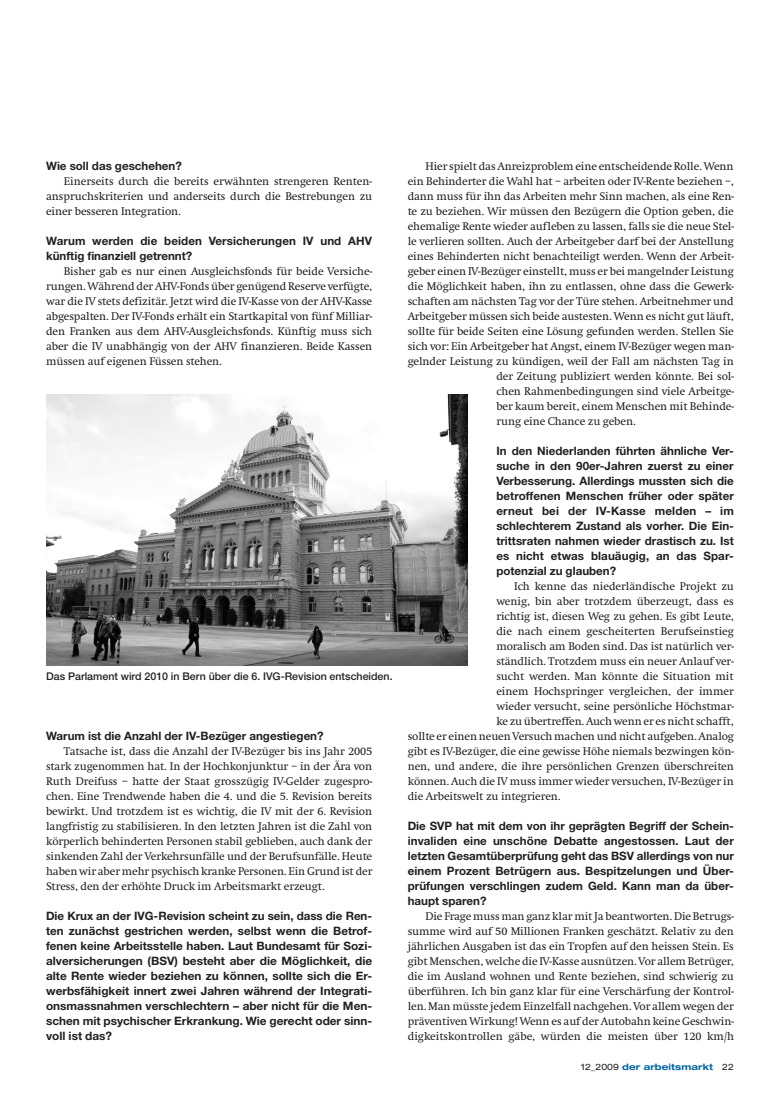
<style>
.page{position:relative;width:780px;height:1099px;background:#fff}
.page>*{position:absolute;margin:0;border:0;box-sizing:border-box;transform-origin:0 0}
.dam_07_Lauftext_mit{font:11.5px/15px "Swift EF";letter-spacing:-.01em;color:#231f20;text-align:justify}
.dam_08_Lauftext_Frag{font:700 11.5px/15px "Helvetica Neue LT";color:#231f20;text-align:justify}
.dam_14_Bildlegende{font:500 10.62px "Helvetica Neue LT";color:#231f20}
.t1{font:700 expanded 8.75px "Helvetica Neue LT";letter-spacing:.01em;color:#0065a4}
.s1{font-weight:400;color:#231f20}
</style>
<div class="page">
<img style="left:46px;top:395px;width:422px;height:270px">
<p class="dam_08_Lauftext_Frag" style="left:46px;top:158px;width:137px">Wie soll das geschehen?</p>
<p class="dam_07_Lauftext_mit" style="left:46px;top:174px;width:327px;text-indent:18px">Einerseits durch die bereits erwähnten strengeren Renten&shy;anspruchskriterien und anderseits durch die Bestrebungen zu einer besseren Integration.</p>
<p class="dam_08_Lauftext_Frag" style="left:46px;top:233px;width:327px">Warum werden die beiden Versicherungen IV und AHV künftig finanziell getrennt?</p>
<p class="dam_07_Lauftext_mit" style="left:46px;top:264px;width:328px;text-indent:18px">Bisher gab es nur einen Ausgleichsfonds für beide Versiche&shy;rungen. Während der AHV-Fonds über genügend Reserve verfügte, war die IV stets defizitär. Jetzt wird die IV-Kasse von der AHV-Kasse abgespalten. Der IV-Fonds erhält ein Startkapital von fünf Milliar&shy;den Franken aus dem AHV-Ausgleichsfonds. Künftig muss sich aber die IV unabhängig von der AHV finanzieren. Beide Kassen müssen auf eigenen Füssen stehen.</p>
<p class="dam_14_Bildlegende" style="left:46px;top:670px;width:348px">Das Parlament wird 2010 in Bern über die 6. IVG-Revision entscheiden.</p>
<p class="dam_08_Lauftext_Frag" style="left:46px;top:728px;width:279px">Warum ist die Anzahl der IV-Bezüger angestiegen?</p>
<p class="dam_07_Lauftext_mit" style="left:46px;top:744px;width:328px;text-indent:18px">Tatsache ist, dass die Anzahl der IV-Bezüger bis ins Jahr 2005 stark zugenommen hat. In der Hochkonjunktur – in der Ära von Ruth Dreifuss – hatte der Staat grosszügig IV-Gelder zugespro&shy;chen. Eine Trendwende haben die 4. und die 5. Revision bereits bewirkt. Und trotzdem ist es wichtig, die IV mit der 6. Revision langfristig zu stabilisieren. In den letzten Jahren ist die Zahl von körperlich behinderten Personen stabil geblieben, auch dank der sinkenden Zahl der Verkehrsunfälle und der Berufsunfälle. Heute haben wir aber mehr psychisch kranke Personen. Ein Grund ist der Stress, den der erhöhte Druck im Arbeitsmarkt erzeugt.</p>
<p class="dam_08_Lauftext_Frag" style="left:46px;top:908px;width:328px">Die Krux an der IVG-Revision scheint zu sein, dass die Ren&shy;ten zunächst gestrichen werden, selbst wenn die Betrof&shy;fenen keine Arbeitsstelle haben. Laut Bundesamt für Sozi&shy;alversicherungen (BSV) besteht aber die Möglichkeit, die alte Rente wieder beziehen zu können, sollte sich die Er&shy;werbsfähigkeit innert zwei Jahren während der Integrati&shy;onsmassnahmen verschlechtern – aber nicht für die Men&shy;schen mit psychischer Erkrankung. Wie gerecht oder sinn&shy;voll ist das?</p>
<p class="dam_07_Lauftext_mit" style="left:425px;top:159px;width:310px">Hier spielt das Anreizproblem eine entscheidende Rolle. Wenn</p>
<p class="dam_07_Lauftext_mit" style="left:407px;top:174px;width:327px">ein Behinderter die Wahl hat – arbeiten oder IV-Rente beziehen –,</p>
<p class="dam_07_Lauftext_mit" style="left:407px;top:189px;width:327px">dann muss für ihn das Arbeiten mehr Sinn machen, als eine Ren-</p>
<p class="dam_07_Lauftext_mit" style="left:407px;top:204px;width:327px">te zu beziehen. Wir müssen den Bezügern die Option geben, die</p>
<p class="dam_07_Lauftext_mit" style="left:407px;top:219px;width:327px">ehemalige Rente wieder aufleben zu lassen, falls sie die neue Stel-</p>
<p class="dam_07_Lauftext_mit" style="left:407px;top:234px;width:327px">le verlieren sollten. Auch der Arbeitgeber darf bei der Anstellung</p>
<p class="dam_07_Lauftext_mit" style="left:407px;top:249px;width:327px">eines Behinderten nicht benachteiligt werden. Wenn der Arbeit-</p>
<p class="dam_07_Lauftext_mit" style="left:407px;top:264px;width:327px">geber einen IV-Bezüger einstellt, muss er bei mangelnder Leistung</p>
<p class="dam_07_Lauftext_mit" style="left:407px;top:279px;width:327px">die Möglichkeit haben, ihn zu entlassen, ohne dass die Gewerk-</p>
<p class="dam_07_Lauftext_mit" style="left:407px;top:294px;width:327px">schaften am nächsten Tag vor der Türe stehen. Arbeitnehmer und</p>
<p class="dam_07_Lauftext_mit" style="left:407px;top:309px;width:328px">Arbeitgeber müssen sich beide austesten. Wenn es nicht gut läuft,</p>
<p class="dam_07_Lauftext_mit" style="left:407px;top:324px;width:327px">sollte für beide Seiten eine Lösung gefunden werden. Stellen Sie</p>
<p class="dam_07_Lauftext_mit" style="left:407px;top:339px;width:327px">sich vor: Ein Arbeitgeber hat Angst, einem IV-Bezüger wegen man-</p>
<p class="dam_07_Lauftext_mit" style="left:407px;top:354px;width:327px">gelnder Leistung zu kündigen, weil der Fall am nächsten Tag in</p>
<p class="dam_07_Lauftext_mit" style="left:496px;top:369px;width:239px">der Zeitung publiziert werden könnte. Bei sol-</p>
<p class="dam_07_Lauftext_mit" style="left:496px;top:384px;width:239px">chen Rahmenbedingungen sind viele Arbeitge-</p>
<p class="dam_07_Lauftext_mit" style="left:496px;top:399px;width:239px">ber kaum bereit, einem Menschen mit Behinde-</p>
<p class="dam_07_Lauftext_mit" style="left:496px;top:414px;width:141px">rung eine Chance zu geben.</p>
<p class="dam_08_Lauftext_Frag" style="left:496px;top:443px;width:239px">In den Niederlanden führten ähnliche Ver&shy;suche in den 90er-Jahren zuerst zu einer Verbesserung. Allerdings mussten sich die betroffenen Menschen früher oder später erneut bei der IV-Kasse melden – im schlechterem Zustand als vorher. Die Ein&shy;trittsraten nahmen wieder drastisch zu. Ist es nicht etwas blauäugig, an das Spar&shy;potenzial zu glauben?</p>
<p class="dam_07_Lauftext_mit" style="left:514px;top:579px;width:221px">Ich kenne das niederländische Projekt zu</p>
<p class="dam_07_Lauftext_mit" style="left:496px;top:594px;width:239px">wenig, bin aber trotzdem überzeugt, dass es</p>
<p class="dam_07_Lauftext_mit" style="left:496px;top:609px;width:239px">richtig ist, diesen Weg zu gehen. Es gibt Leute,</p>
<p class="dam_07_Lauftext_mit" style="left:496px;top:624px;width:239px">die nach einem gescheiterten Berufseinstieg</p>
<p class="dam_07_Lauftext_mit" style="left:496px;top:639px;width:239px">moralisch am Boden sind. Das ist natürlich ver-</p>
<p class="dam_07_Lauftext_mit" style="left:496px;top:654px;width:239px">ständlich. Trotzdem muss ein neuer Anlauf ver-</p>
<p class="dam_07_Lauftext_mit" style="left:496px;top:669px;width:239px">sucht werden. Man könnte die Situation mit</p>
<p class="dam_07_Lauftext_mit" style="left:496px;top:684px;width:239px">einem Hochspringer vergleichen, der immer</p>
<p class="dam_07_Lauftext_mit" style="left:496px;top:699px;width:239px">wieder versucht, seine persönliche Höchstmar-</p>
<p class="dam_07_Lauftext_mit" style="left:496px;top:714px;width:239px">ke zu übertreffen. Auch wenn er es nicht schafft,</p>
<p class="dam_07_Lauftext_mit" style="left:407px;top:729px;width:328px">sollte er einen neuen Versuch machen und nicht aufgeben. Analog</p>
<p class="dam_07_Lauftext_mit" style="left:407px;top:744px;width:327px">gibt es IV-Bezüger, die eine gewisse Höhe niemals bezwingen kön-</p>
<p class="dam_07_Lauftext_mit" style="left:407px;top:759px;width:327px">nen, und andere, die ihre persönlichen Grenzen überschreiten</p>
<p class="dam_07_Lauftext_mit" style="left:407px;top:774px;width:327px">können. Auch die IV muss immer wieder versuchen, IV-Bezüger in</p>
<p class="dam_07_Lauftext_mit" style="left:407px;top:789px;width:154px">die Arbeitswelt zu integrieren.</p>
<p class="dam_08_Lauftext_Frag" style="left:407px;top:818px;width:328px">Die SVP hat mit dem von ihr geprägten Begriff der Schein&shy;invaliden eine unschöne Debatte angestossen. Laut der letzten Gesamtüberprüfung geht das BSV allerdings von nur einem Prozent Betrügern aus. Bespitzelungen und Über&shy;prüfungen verschlingen zudem Geld. Kann man da über&shy;haupt sparen?</p>
<p class="dam_07_Lauftext_mit" style="left:407px;top:909px;width:328px;text-indent:18px">Die Frage muss man ganz klar mit Ja beantworten. Die Betrugs&shy;summe wird auf 50 Millionen Franken geschätzt. Relativ zu den jährlichen Ausgaben ist das ein Tropfen auf den heissen Stein. Es gibt Menschen, welche die IV-Kasse ausnützen. Vor allem Betrüger, die im Ausland wohnen und Rente beziehen, sind schwierig zu überführen. Ich bin ganz klar für eine Verschärfung der Kontrol&shy;len. Man müsste jedem Einzelfall nachgehen. Vor allem wegen der präventiven Wirkung! Wenn es auf der Autobahn keine Geschwin&shy;digkeitskontrollen gäbe, würden die meisten über 120 km/h</p>
<p class="t1" style="left:581px;top:1061px;width:154px"><span class="s1">12_2009</span> der arbeitsmarkt <span class="s1">22</span></p>
</div>
